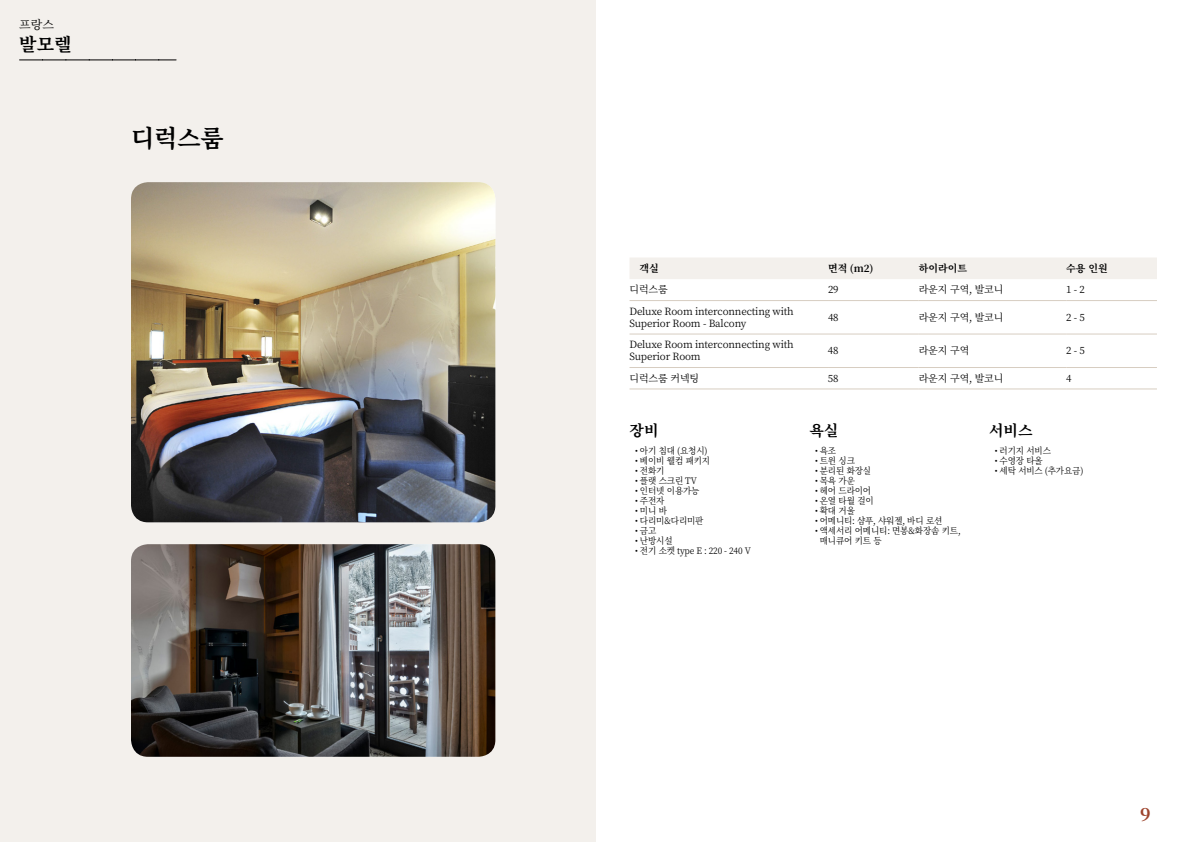
<style>
.page{position:relative;width:1191px;height:842px;background:#fff}
.page>*{position:absolute;margin:0;border:0;box-sizing:border-box;transform-origin:0 0}
.t1{font:700 24px "Noto Serif KR";color:#000}
.t2{font:700 18px "Noto Serif KR";color:#000}
.t3{font:700 18px "Noto Serif KR";color:#9d432c}
.t4{font:700 15px "Noto Serif KR";color:#000}
.t5{font:12px "Noto Serif KR";color:#000}
.t6{font:10px/12px "Noto Serif KR";letter-spacing:-.015em;color:#000}
.t7{font:700 10px "Noto Serif KR";color:#000}
.t8{font:9px/10px "Noto Serif KR";letter-spacing:-.015em;color:#000;scale:.95 1}
</style>
<div class="page">
<div style="left:0;top:0;width:595px;height:842px;background:#f3f0ec"></div>
<img style="left:131px;top:182px;width:364px;height:340px">
<img style="left:131px;top:544px;width:364px;height:213px">
<svg style="left:20px;top:60px;width:156px;height:1px"></svg>
<div style="left:630px;top:258px;width:527px;height:21px;background:#f3f0ec"></div>
<hr style="left:629px;top:300px;width:199px;height:1px;background:#d7cdc1">
<hr style="left:828px;top:300px;width:90px;height:1px;background:#d7cdc1">
<hr style="left:918px;top:300px;width:148px;height:1px;background:#d7cdc1">
<hr style="left:1066px;top:300px;width:91px;height:1px;background:#d7cdc1">
<hr style="left:629px;top:333px;width:199px;height:1px;background:#d7cdc1">
<hr style="left:828px;top:333px;width:90px;height:1px;background:#d7cdc1">
<hr style="left:918px;top:333px;width:148px;height:1px;background:#d7cdc1">
<hr style="left:1066px;top:333px;width:91px;height:1px;background:#d7cdc1">
<hr style="left:629px;top:367px;width:199px;height:1px;background:#d7cdc1">
<hr style="left:828px;top:367px;width:90px;height:1px;background:#d7cdc1">
<hr style="left:918px;top:367px;width:148px;height:1px;background:#d7cdc1">
<hr style="left:1066px;top:367px;width:91px;height:1px;background:#d7cdc1">
<hr style="left:629px;top:388px;width:199px;height:1px;background:#d7cdc1">
<hr style="left:828px;top:388px;width:90px;height:1px;background:#d7cdc1">
<hr style="left:918px;top:388px;width:148px;height:1px;background:#d7cdc1">
<hr style="left:1066px;top:388px;width:91px;height:1px;background:#d7cdc1">
<h3 class="t5" style="left:19px;top:17px;width:36px">프랑스</h3>
<h2 class="t2" style="left:19px;top:34px;width:54px">발모렐</h2>
<h1 class="t1" style="left:131px;top:124px;width:94px">디럭스룸</h1>
<p class="t7" style="left:639px;top:263px;width:21px">객실</p>
<p class="t7" style="left:828px;top:263px;width:47px">면적 (m2)</p>
<p class="t7" style="left:918px;top:263px;width:50px">하이라이트</p>
<p class="t7" style="left:1066px;top:263px;width:43px">수용 인원</p>
<p class="t6" style="left:629px;top:284px;width:40px">디럭스룸</p>
<p class="t6" style="left:828px;top:284px;width:12px">29</p>
<p class="t6" style="left:918px;top:284px;width:86px">라운지 구역, 발코니</p>
<p class="t6" style="left:1066px;top:284px;width:20px">1 - 2</p>
<p class="t6" style="left:629px;top:305px;width:166px">Deluxe Room interconnecting with<br>Superior Room - Balcony</p>
<p class="t6" style="left:828px;top:311px;width:12px">48</p>
<p class="t6" style="left:918px;top:311px;width:86px">라운지 구역, 발코니</p>
<p class="t6" style="left:1066px;top:311px;width:20px">2 - 5</p>
<p class="t6" style="left:629px;top:339px;width:166px">Deluxe Room interconnecting with<br>Superior Room</p>
<p class="t6" style="left:828px;top:345px;width:12px">48</p>
<p class="t6" style="left:918px;top:345px;width:52px">라운지 구역</p>
<p class="t6" style="left:1066px;top:345px;width:20px">2 - 5</p>
<p class="t6" style="left:629px;top:372px;width:71px">디럭스룸 커넥팅</p>
<p class="t6" style="left:828px;top:372px;width:12px">58</p>
<p class="t6" style="left:918px;top:372px;width:86px">라운지 구역, 발코니</p>
<p class="t6" style="left:1066px;top:372px;width:7px">4</p>
<h3 class="t4" style="left:629px;top:422px;width:30px">장비</h3>
<p class="t8" style="left:635px;top:446px;width:78px">• 아기 침대 (요청시)</p>
<p class="t8" style="left:635px;top:456px;width:80px">• 베이비 웰컴 패키지</p>
<p class="t8" style="left:635px;top:466px;width:32px">• 전화기</p>
<p class="t8" style="left:635px;top:476px;width:66px">• 플랫 스크린 TV</p>
<p class="t8" style="left:635px;top:486px;width:69px">• 인터넷 이용가능</p>
<p class="t8" style="left:635px;top:496px;width:32px">• 주전자</p>
<p class="t8" style="left:635px;top:506px;width:35px">• 미니 바</p>
<p class="t8" style="left:635px;top:516px;width:73px">• 다리미&amp;다리미판</p>
<p class="t8" style="left:635px;top:526px;width:24px">• 금고</p>
<p class="t8" style="left:635px;top:536px;width:41px">• 난방시설</p>
<p class="t8" style="left:635px;top:546px;width:123px">• 전기 소켓 type E : 220 - 240 V</p>
<h3 class="t4" style="left:809px;top:422px;width:30px">욕실</h3>
<p class="t8" style="left:815px;top:446px;width:24px">• 욕조</p>
<p class="t8" style="left:815px;top:456px;width:44px">• 트윈 싱크</p>
<p class="t8" style="left:815px;top:466px;width:61px">• 분리된 화장실</p>
<p class="t8" style="left:815px;top:476px;width:44px">• 목욕 가운</p>
<p class="t8" style="left:815px;top:486px;width:61px">• 헤어 드라이어</p>
<p class="t8" style="left:815px;top:496px;width:63px">• 온열 타월 걸이</p>
<p class="t8" style="left:815px;top:506px;width:44px">• 확대 거울</p>
<p class="t8" style="left:815px;top:516px;width:136px">• 어메니티: 샴푸, 샤워젤, 바디 로션</p>
<p class="t8" style="left:819px;top:526px;width:150px;text-indent:-5px">• 액세서리 어메니티: 면봉&amp;화장솜 키트, 매니큐어 키트 등</p>
<h3 class="t4" style="left:989px;top:422px;width:45px">서비스</h3>
<p class="t8" style="left:994px;top:446px;width:61px">• 러기지 서비스</p>
<p class="t8" style="left:994px;top:456px;width:52px">• 수영장 타올</p>
<p class="t8" style="left:994px;top:466px;width:95px">• 세탁 서비스 (추가요금)</p>
<h2 class="t3" style="left:1140px;top:804px;width:12px">9</h2>
</div>
